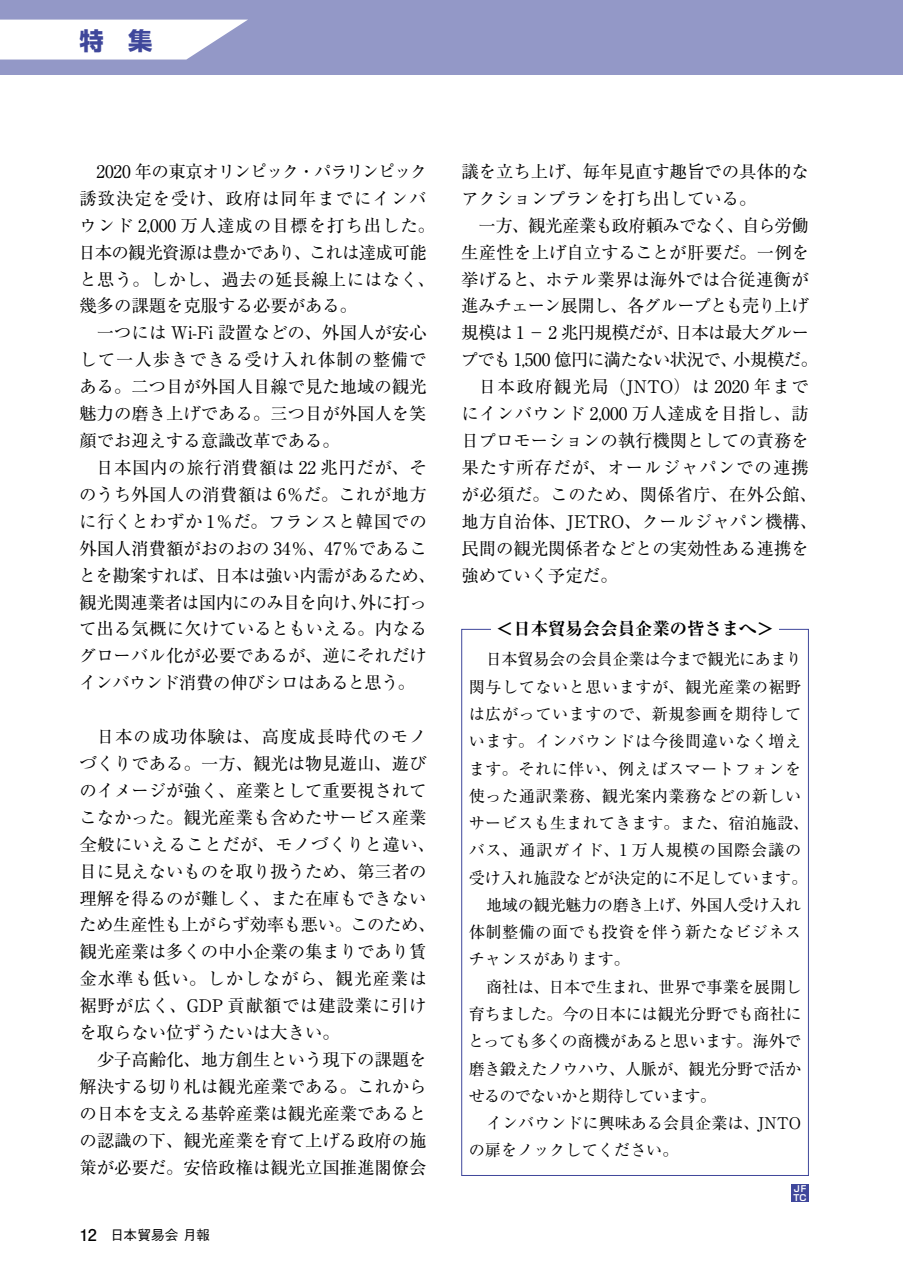
<style>
.page{position:relative;width:903px;height:1275px;background:#fff}
.page>*{position:absolute;margin:0;border:0;box-sizing:border-box;transform-origin:0 0}
.t1{font:700 24.32px "Shin Go Pro";color:#3f479b}
.t2{font:17.32px/26.9px "Ryumin Pro";color:#000}
.t3{font:17.32px "Ryumin Pro";letter-spacing:-.04em;color:#000}
.t4{font:17.32px "Ryumin Pro";letter-spacing:.02em;color:#000}
.t5{font:17.32px "Ryumin Pro";letter-spacing:-.055em;color:#000}
.t6{font:17.32px "Ryumin Pro";letter-spacing:-.035em;color:#000}
.t7{font:17.32px "Ryumin Pro";letter-spacing:.08em;color:#000}
.t8{font:17.32px "Ryumin Pro";letter-spacing:-.03em;color:#000}
.t9{font:17.32px "Ryumin Pro";letter-spacing:.035em;color:#000}
.t10{font:17.32px "Ryumin Pro";letter-spacing:.06em;color:#000}
.t11{font:700 expanded 17.32px "Ryumin Pro";color:#000}
.t12{font:16.1px "Ryumin Pro";color:#000}
.t13{font:16.1px "Ryumin Pro";letter-spacing:.035em;color:#000}
.t14{font:16.1px "Ryumin Pro";letter-spacing:-.02em;color:#000}
.t15{font:16.1px "Ryumin Pro";letter-spacing:.055em;color:#000}
.t16{font:16.1px "Ryumin Pro";letter-spacing:-.025em;color:#000}
.t17{font:16.1px "Ryumin Pro";letter-spacing:.03em;color:#000}
.t18{font:16.1px "Ryumin Pro";letter-spacing:-.045em;color:#000}
.t19{font:500 13.65px "Gothic BBB Pro";color:#000}
.t20{font:700 8.75px/8.8px "Shin Go Pro De";color:#fff}
.s1{font-family:"Futo Go B101 Pro";font-weight:700;font-size:16.1px}
</style>
<div class="page">
<div style="left:0;top:0;width:903px;height:74px;background:#9398c7"></div>
<svg style="left:0;top:20px;width:247px;height:40px;background:#f0f1f7"></svg>
<div style="left:791px;top:1184px;width:18px;height:18px;background:#3f479b"></div>
<h1 class="t1" style="left:79px;top:21px;width:74px">特　集</h1>
<p class="t2" style="left:78px;top:157px;width:358px;text-indent:18px">2020 年の東京オリンピック・パラリンピック誘致決定を受け、政府は同年までにインバウンド 2,000 万人達成の目標を打ち出した。日本の観光資源は豊かであり、これは達成可能と思う。しかし、過去の延長線上にはなく、幾多の課題を克服する必要がある。</p>
<p class="t2" style="left:79px;top:318px;width:349px;text-align:justify;text-indent:17px">一つには Wi-Fi 設置などの、外国人が安心して一人歩きできる受け入れ体制の整備である。二つ目が外国人目線で見た地域の観光魅力の磨き上げである。三つ目が外国人を笑顔でお迎えする意識改革である。</p>
<p class="t2" style="left:79px;top:453px;width:358px;text-indent:17px">日本国内の旅行消費額は 22 兆円だが、そのうち外国人の消費額は 6％だ。これが地方に行くとわずか 1％だ。フランスと韓国での外国人消費額がおのおの 34％、47％であることを勘案すれば、日本は強い内需があるため、観光関連業者は国内にのみ目を向け、外に打って出る気概に欠けているともいえる。内なるグローバル化が必要であるが、逆にそれだけインバウンド消費の伸びシロはあると思う。</p>
<p class="t2" style="left:79px;top:722px;width:358px;text-indent:18px">日本の成功体験は、高度成長時代のモノづくりである。一方、観光は物見遊山、遊びのイメージが強く、産業として重要視されてこなかった。観光産業も含めたサービス産業全般にいえることだが、モノづくりと違い、目に見えないものを取り扱うため、第三者の理解を得るのが難しく、また在庫もできないため生産性も上がらず効率も悪い。このため、観光産業は多くの中小企業の集まりであり賃金水準も低い。しかしながら、観光産業は裾野が広く、GDP 貢献額では建設業に引けを取らない位ずうたいは大きい。</p>
<p class="t2" style="left:79px;top:1045px;width:349px;text-align:justify;text-indent:17px">少子高齢化、地方創生という現下の課題を解決する切り札は観光産業である。これからの日本を支える基幹産業は観光産業であるとの認識の下、観光産業を育て上げる政府の施策が必要だ。安倍政権は観光立国推進閣僚会</p>
<p class="t19" style="left:79px;top:1224px;width:132px"><span class="s1">12</span>　日本貿易会 月報</p>
<p class="t2" style="left:461px;top:157px;width:349px">議を立ち上げ、毎年見直す趣旨での具体的なアクションプランを打ち出している。</p>
<p class="t8" style="left:478px;top:212px;width:332px">一方、観光産業も政府頼みでなく、自ら労働</p>
<p class="t2" style="left:461px;top:237px;width:350px">生産性を上げ自立することが肝要だ。一例を</p>
<p class="t2" style="left:461px;top:264px;width:349px">挙げると、ホテル業界は海外では合従連衡が</p>
<p class="t5" style="left:461px;top:292px;width:349px">進みチェーン展開し、各グループとも売り上げ</p>
<p class="t6" style="left:461px;top:319px;width:349px">規模は 1 － 2 兆円規模だが、日本は最大グルー</p>
<p class="t3" style="left:461px;top:346px;width:359px">プでも 1,500 億円に満たない状況で、小規模だ。</p>
<p class="t7" style="left:479px;top:373px;width:331px">日本政府観光局（JNTO）は 2020 年まで</p>
<p class="t4" style="left:461px;top:400px;width:349px">にインバウンド 2,000 万人達成を目指し、訪</p>
<p class="t2" style="left:461px;top:426px;width:349px">日プロモーションの執行機関としての責務を</p>
<p class="t10" style="left:461px;top:454px;width:349px">果たす所存だが、オールジャパンでの連携</p>
<p class="t9" style="left:461px;top:481px;width:357px">が必須だ。このため、関係省庁、在外公館、</p>
<p class="t2" style="left:461px;top:507px;width:357px">地方自治体、JETRO、クールジャパン機構、</p>
<p class="t2" style="left:461px;top:534px;width:349px">民間の観光関係者などとの実効性ある連携を</p>
<p class="t2" style="left:461px;top:560px;width:158px">強めていく予定だ。</p>
<p class="t11" style="left:496px;top:615px;width:279px">＜日本貿易会会員企業の皆さまへ＞</p>
<p class="t12" style="left:486px;top:647px;width:318px">日本貿易会の会員企業は今まで観光にあまり</p>
<p class="t13" style="left:469px;top:674px;width:334px">関与してないと思いますが、観光産業の裾野</p>
<p class="t13" style="left:469px;top:701px;width:334px">は広がっていますので、新規参画を期待して</p>
<p class="t13" style="left:469px;top:728px;width:334px">います。インバウンドは今後間違いなく増え</p>
<p class="t13" style="left:469px;top:756px;width:334px">ます。それに伴い、例えばスマートフォンを</p>
<p class="t13" style="left:469px;top:783px;width:334px">使った通訳業務、観光案内業務などの新しい</p>
<p class="t12" style="left:469px;top:810px;width:342px">サービスも生まれてきます。また、宿泊施設、</p>
<p class="t15" style="left:469px;top:838px;width:334px">バス、通訳ガイド、1 万人規模の国際会議の</p>
<p class="t12" style="left:469px;top:865px;width:340px">受け入れ施設などが決定的に不足しています。</p>
<p class="t16" style="left:486px;top:892px;width:317px">地域の観光魅力の磨き上げ、外国人受け入れ</p>
<p class="t17" style="left:469px;top:919px;width:334px">体制整備の面でも投資を伴う新たなビジネス</p>
<p class="t12" style="left:469px;top:947px;width:163px">チャンスがあります。</p>
<p class="t14" style="left:486px;top:974px;width:317px">商社は、日本で生まれ、世界で事業を展開し</p>
<p class="t12" style="left:469px;top:1001px;width:334px">育ちました。今の日本には観光分野でも商社に</p>
<p class="t14" style="left:468px;top:1029px;width:335px">とっても多くの商機があると思います。海外で</p>
<p class="t12" style="left:469px;top:1056px;width:334px">磨き鍛えたノウハウ、人脈が、観光分野で活か</p>
<p class="t18" style="left:469px;top:1083px;width:249px">せるのでないかと期待しています。</p>
<p class="t12" style="left:486px;top:1110px;width:316px">インバウンドに興味ある会員企業は、JNTO</p>
<p class="t12" style="left:469px;top:1138px;width:211px">の扉をノックしてください。</p>
<p class="t20" style="left:793px;top:1183px;width:15px">JF<br>TC</p>
</div>
